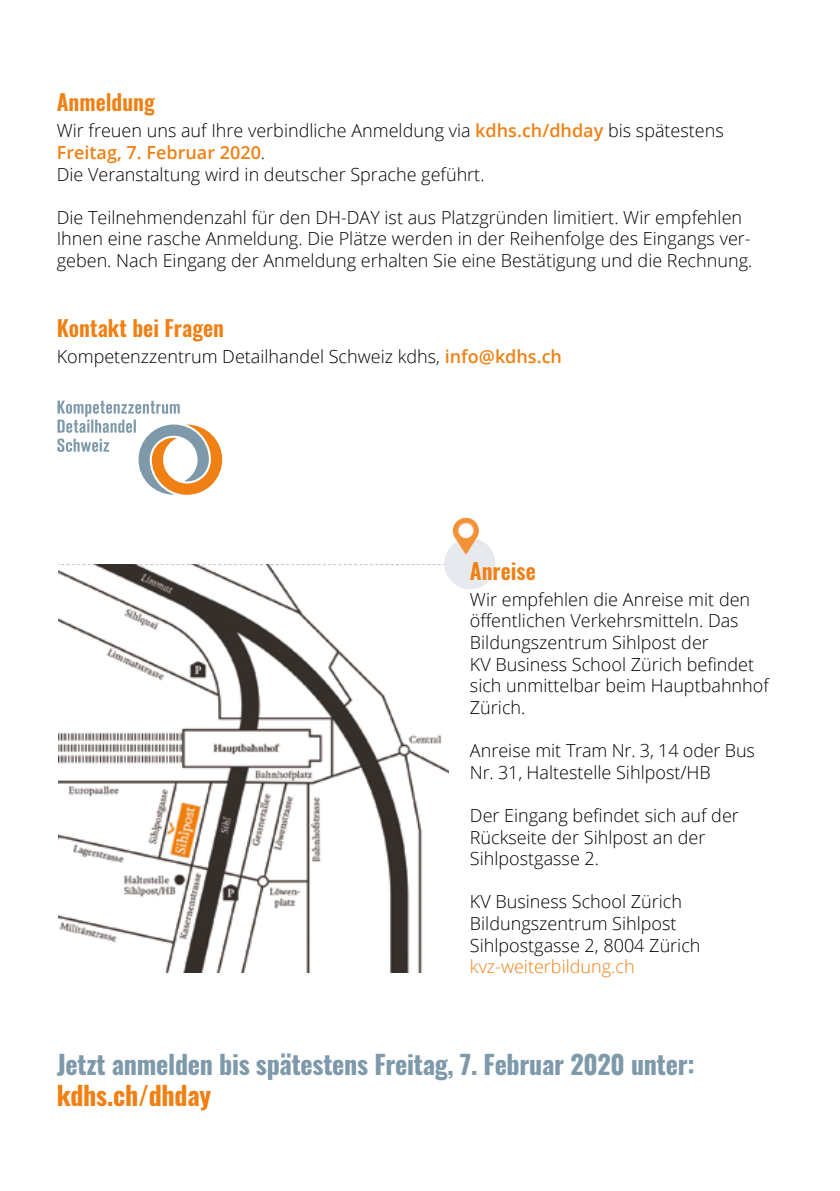
<style>
.page{position:relative;width:840px;height:1191px;background:#fff}
.page>*{position:absolute;margin:0;border:0;box-sizing:border-box;transform-origin:0 0}
.t1{font:700 26px "Oswald";letter-spacing:-.01em;color:#7d99aa}
.t2{font:700 26px "Oswald";letter-spacing:-.01em;color:#f08013}
.t3{font:600 22px "Oswald";color:#f08013}
.t4{font:300 18px/21.6px "Open Sans";color:#000}
.t5{font:300 18px "Open Sans";color:#f08013}
.s1{font-weight:600;color:#f08013}
</style>
<div class="page">
<img style="left:58px;top:564px;width:390px;height:408px">
<svg style="left:57px;top:400px;width:165px;height:95px"></svg>
<div style="left:444px;top:538px;width:51px;height:51px;background:#e6e9ee;border-radius:50%"></div>
<img style="left:452px;top:518px;width:13px;height:31px">
<p class="t3" style="left:57px;top:91px;width:99px">Anmeldung</p>
<p class="t4" style="left:57px;top:119px;width:668px">Wir freuen uns auf Ihre verbindliche Anmeldung via <span class="s1">kdhs.ch/dhday</span> bis spätestens<br><span class="s1">Freitag, 7. Februar 2020</span>.<br>Die Veranstaltung wird in deutscher Sprache geführt.</p>
<p class="t4" style="left:57px;top:206px;width:696px">Die Teilnehmendenzahl für den DH-DAY ist aus Platzgründen limitiert. Wir empfehlen<br>Ihnen eine rasche Anmeldung. Die Plätze werden in der Reihenfolge des Eingangs ver&shy;geben. Nach Eingang der Anmeldung erhalten Sie eine Bestätigung und die Rechnung.</p>
<p class="t3" style="left:57px;top:316px;width:169px">Kontakt bei Fragen</p>
<p class="t4" style="left:57px;top:345px;width:506px">Kompetenzzentrum Detailhandel Schweiz kdhs, <span class="s1">info@kdhs.ch</span></p>
<p class="t3" style="left:469px;top:559px;width:67px">Anreise</p>
<p class="t4" style="left:469px;top:588px;width:300px">Wir empfehlen die Anreise mit den öffentlichen Verkehrsmitteln. Das<br>Bildungszentrum Sihlpost der<br>KV Business School Zürich befindet sich unmittelbar beim Hauptbahnhof<br>Zürich.</p>
<p class="t4" style="left:469px;top:739px;width:286px">Anreise mit Tram Nr. 3, 14 oder Bus<br>Nr. 31, Haltestelle Sihlpost/HB</p>
<p class="t4" style="left:469px;top:804px;width:270px">Der Eingang befindet sich auf der<br>Rückseite der Sihlpost an der<br>Sihlpostgasse 2.</p>
<p class="t4" style="left:469px;top:890px;width:232px">KV Business School Zürich<br>Bildungszentrum Sihlpost<br>Sihlpostgasse 2, 8004 Zürich</p>
<p class="t5" style="left:469px;top:954px;width:166px">kvz-weiterbildung.ch</p>
<h1 class="t1" style="left:57px;top:1051px;width:639px">Jetzt anmelden bis spätestens Freitag, 7. Februar 2020 unter:</h1>
<h1 class="t2" style="left:57px;top:1082px;width:156px">kdhs.ch/dhday</h1>
</div>
